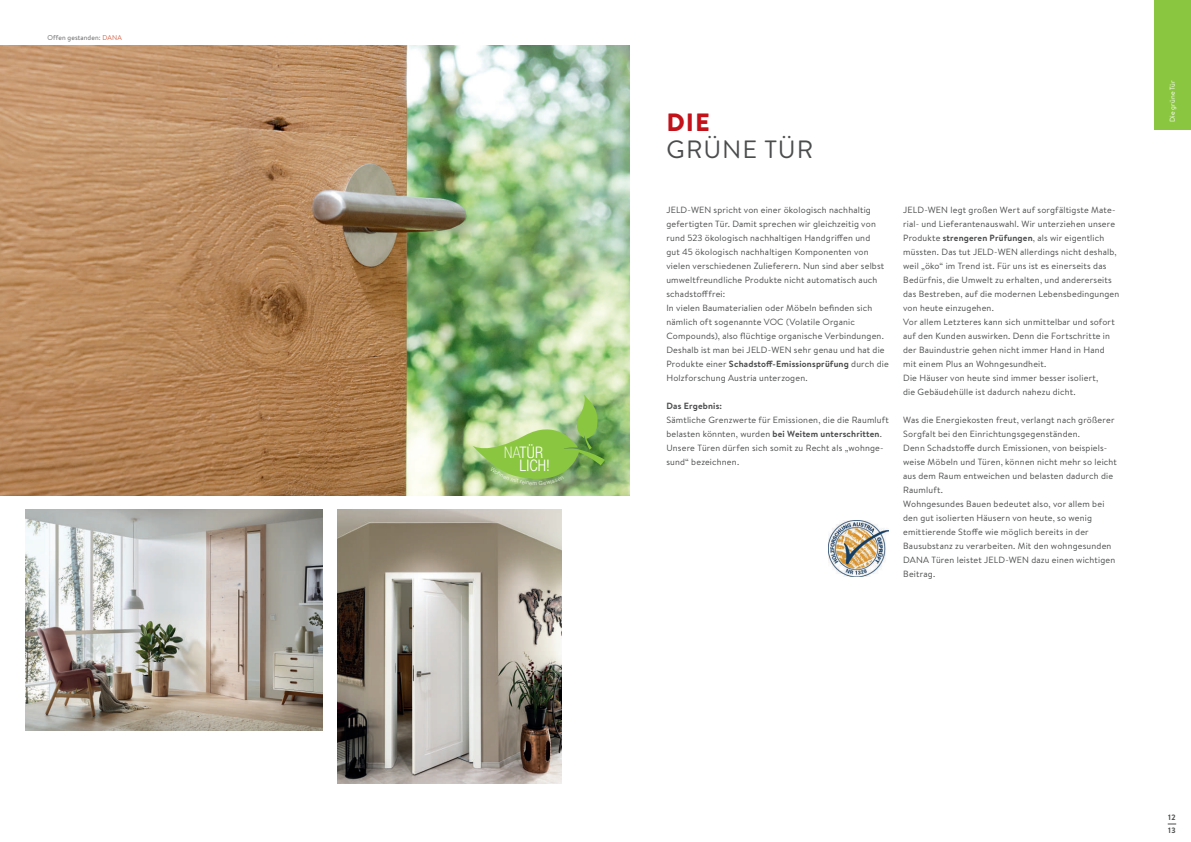
<style>
.page{position:relative;width:1191px;height:842px;background:#fff}
.page>*{position:absolute;margin:0;border:0;box-sizing:border-box;transform-origin:0 0}
.t1{font:25px "Brandon Grotesque";letter-spacing:.04em;color:#4b4c4d}
.t2{font:900 25px "Brandon Grotesque";color:#c4121a}
.t3{font:300 condensed 16px "Helvetica Neue LT Std";letter-spacing:.015em;color:#fff}
.t4{font:9px/14px "Brandon Text";letter-spacing:.02em;color:#4b4c4d}
.t5{font:700 9px "Brandon Text";letter-spacing:.02em;color:#4b4c4d}
.t6{font:700 8px/13.7px "Brandon Grotesque";color:#4b4c4d}
.t7{font:7px "Brandon Text";letter-spacing:.02em;color:#606063;scale:.96 1}
.t8{font:7px "Brandon Text";letter-spacing:.02em;color:#fff}
.s1{color:#d36146}
.s2{font-weight:100}
.s3{font-weight:700}
</style>
<div class="page">
<div style="left:1154px;top:0;width:37px;height:130px;background:#8bc640"></div>
<img style="left:337px;top:509px;width:225px;height:275px">
<img style="left:0;top:45px;width:629px;height:450px">
<img style="left:25px;top:509px;width:298px;height:221px">
<img style="left:828px;top:520px;width:60px;height:57px">
<svg style="left:472px;top:394px;width:133px;height:91px;background:#99c270"></svg>
<p class="t7" style="left:47px;top:32px;width:79px">Offen gestanden: <span class="s1">DANA</span></p>
<h2 class="t3" style="left:504px;top:444px;width:40px"><span class="s2">NA</span>TÜR</h2>
<h2 class="t3" style="left:519px;top:456px;width:32px">LICH!</h2>
<h1 class="t2" style="left:666px;top:105px;width:45px">DIE</h1>
<h1 class="t1" style="left:666px;top:132px;width:148px">GRÜNE TÜR</h1>
<p class="t4" style="left:666px;top:203px;width:224px">JELD-WEN spricht von einer ökologisch nachhaltig gefertigten Tür. Damit sprechen wir gleichzeitig von rund 523 ökologisch nachhaltigen Handgriffen und<br>gut 45 ökologisch nachhaltigen Komponenten von vielen verschiedenen Zulieferern. Nun sind aber selbst umweltfreundliche Produkte nicht automatisch auch schadstofffrei:<br>In vielen Baumaterialien oder Möbeln befinden sich nämlich oft sogenannte VOC (Volatile Organic Compounds), also flüchtige organische Verbindungen.<br>Deshalb ist man bei JELD-WEN sehr genau und hat die Produkte einer <span class="s3">Schadstoff-Emissionsprüfung</span> durch die Holzforschung Austria unterzogen.</p>
<p class="t5" style="left:666px;top:400px;width:57px">Das Ergebnis:</p>
<p class="t4" style="left:666px;top:413px;width:224px">Sämtliche Grenzwerte für Emissionen, die die Raumluft belasten könnten, wurden <span class="s3">bei Weitem unterschritten</span>.<br>Unsere Türen dürfen sich somit zu Recht als „wohnge&shy;sund“ bezeichnen.</p>
<p class="t4" style="left:903px;top:203px;width:218px">JELD-WEN legt großen Wert auf sorgfältigste Mate&shy;rial- und Lieferantenauswahl. Wir unterziehen unsere Produkte <span class="s3">strengeren Prüfungen</span>, als wir eigentlich müssten. Das tut JELD-WEN allerdings nicht deshalb, weil „öko“ im Trend ist. Für uns ist es einerseits das Bedürfnis, die Umwelt zu erhalten, und andererseits das Bestreben, auf die modernen Lebensbedingungen von heute einzugehen.<br>Vor allem Letzteres kann sich unmittelbar und sofort auf den Kunden auswirken. Denn die Fortschritte in der Bauindustrie gehen nicht immer Hand in Hand mit einem Plus an Wohngesundheit.<br>Die Häuser von heute sind immer besser isoliert,<br>die Gebäudehülle ist dadurch nahezu dicht.</p>
<p class="t4" style="left:903px;top:413px;width:215px">Was die Energiekosten freut, verlangt nach größerer Sorgfalt bei den Einrichtungsgegenständen.<br>Denn Schadstoffe durch Emissionen, von beispiels&shy;weise Möbeln und Türen, können nicht mehr so leicht aus dem Raum entweichen und belasten dadurch die Raumluft.<br>Wohngesundes Bauen bedeutet also, vor allem bei den gut isolierten Häusern von heute, so wenig emittierende Stoffe wie möglich bereits in der Bausubstanz zu verarbeiten. Mit den wohngesunden DANA Türen leistet JELD-WEN dazu einen wichtigen Beitrag.</p>
<p class="t8" style="left:1167px;top:122px;width:44px;rotate:-90deg">Die grüne Tür</p>
<p class="t6" style="left:1168px;top:810px;width:9px">12<br>13</p>
</div>
